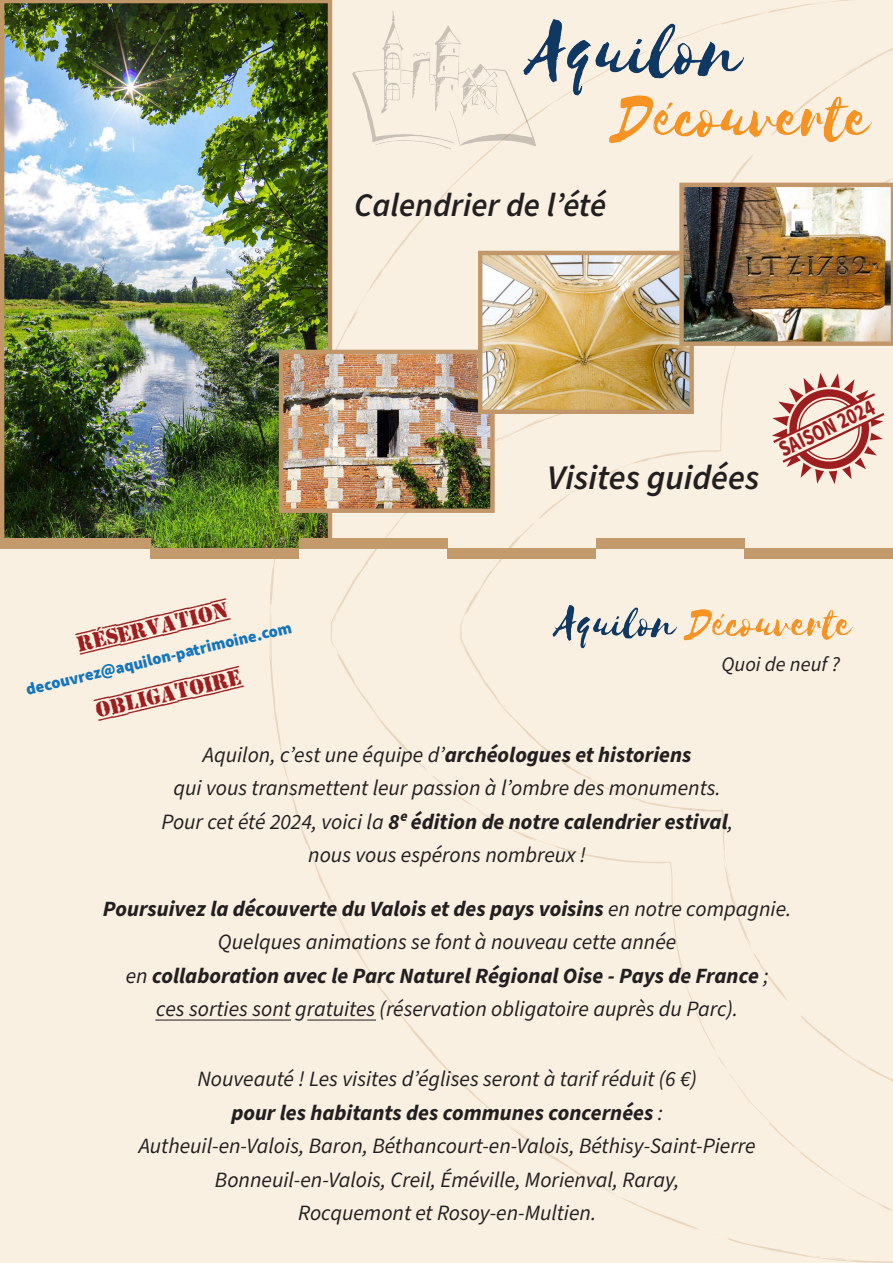
<style>
.page{position:relative;width:893px;height:1263px;background:#f9f0e2}
.page>*{position:absolute;margin:0;border:0;box-sizing:border-box;transform-origin:0 0}
.t1{font:italic 600 34.5px "Source Sans Pro";color:#231f20}
.t2{font:italic 600 33px "Source Sans Pro";color:#231f20}
.t3{font:700 23.1px "Source Sans Pro";color:#9e1d1f;scale:.79 1}
.t4{font:22.5px "Top Secret";color:#9e1d1f}
.t5{font:italic 21.75px/33.5px "Source Sans Pro";color:#231f20;text-align:center}
.t6{font:italic 20.55px "Source Sans Pro";color:#231f20}
.t7{font:900 16.5px "Source Sans Pro";color:#1575bc}
.s1{font-weight:700}
</style>
<div class="page">
<svg style="left:703px;top:346px;width:33px;height:106px"></svg>
<svg style="left:711px;top:893px;width:182px;height:370px"></svg>
<svg style="left:269px;top:450px;width:434px;height:780px"></svg>
<svg style="left:282px;top:749px;width:5px;height:22px"></svg>
<svg style="left:334px;top:105px;width:296px;height:333px"></svg>
<img style="left:0;top:0;width:334px;height:549px">
<img style="left:284px;top:355px;width:206px;height:153px">
<div style="left:279px;top:350px;width:216px;height:163px;border:4px solid #c19769"></div>
<img style="left:483px;top:256px;width:206px;height:153px">
<div style="left:478px;top:251px;width:216px;height:163px;border:4px solid #c19769"></div>
<img style="left:630px;top:0;width:263px;height:346px">
<img style="left:551px;top:590px;width:302px;height:69px">
<img style="left:350px;top:11px;width:187px;height:140px">
<img style="left:520px;top:10px;width:229px;height:95px">
<img style="left:603px;top:80px;width:271px;height:70px">
<div style="left:0;top:538px;width:150px;height:10px;background:#c39a6b"></div>
<div style="left:150px;top:548px;width:149px;height:11px;background:#c39a6b"></div>
<div style="left:299px;top:538px;width:148px;height:10px;background:#c39a6b"></div>
<div style="left:447px;top:548px;width:149px;height:11px;background:#c39a6b"></div>
<div style="left:596px;top:538px;width:148px;height:10px;background:#c39a6b"></div>
<div style="left:744px;top:548px;width:149px;height:11px;background:#c39a6b"></div>
<svg style="left:772px;top:373px;width:112px;height:111px"></svg>
<hr style="left:307px;top:1020px;width:69px;height:1px;background:#231f20">
<hr style="left:155px;top:1020px;width:136px;height:1px;background:#231f20">
<h2 class="t2" style="left:354px;top:183px;width:254px">Calendrier de l’été</h2>
<p class="t4" style="left:75px;top:632px;width:156px;rotate:-13deg">Réservation</p>
<p class="t4" style="left:94px;top:699px;width:150px;rotate:-13deg">obligatoire</p>
<p class="t7" style="left:24px;top:678px;width:274px;rotate:-13deg">decouvrez@aquilon-patrimoine.com</p>
<h1 class="t1" style="left:547px;top:454px;width:213px">Visites guidées</h1>
<p class="t3" style="left:773px;top:437px;width:132px;rotate:-26deg">SAISON 2024</p>
<p class="t6" style="left:721px;top:650px;width:120px">Quoi de neuf ?</p>
<p class="t5" style="left:161px;top:739px;width:573px">Aquilon, c’est une équipe d’<span class="s1">archéologues et historiens<br></span>qui vous transmettent leur passion à l’ombre des monuments.<br>Pour cet été 2024, voici la <span class="s1">8e édition de notre calendrier estival</span>, nous vous espérons nombreux !</p>
<p class="t5" style="left:103px;top:892px;width:690px"><span class="s1">Poursuivez la découverte du Valois et des pays voisins</span> en notre compagnie.<br>Quelques animations se font à nouveau cette année<br>en <span class="s1">collaboration avec le Parc Naturel Régional Oise - Pays de France</span> ;<br>ces sorties sont gratuites (réservation obligatoire auprès du Parc).</p>
<p class="t5" style="left:139px;top:1063px;width:618px">Nouveauté ! Les visites d’églises seront à tarif réduit (6 €)<br><span class="s1">pour les habitants des communes concernées</span> :<br>Autheuil-en-Valois, Baron, Béthancourt-en-Valois, Béthisy-Saint-Pierre Bonneuil-en-Valois, Creil, Éméville, Morienval, Raray,<br>Rocquemont et Rosoy-en-Multien.</p>
</div>
